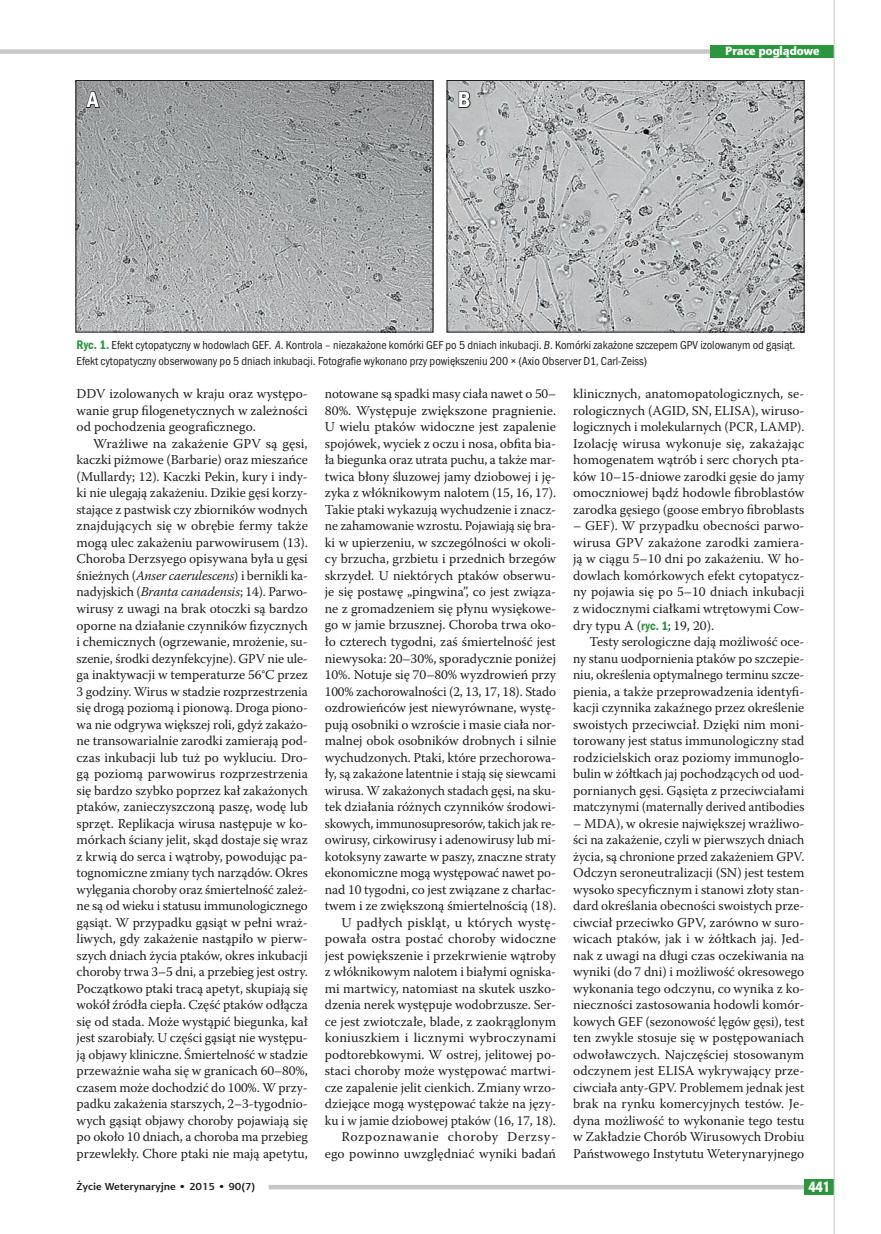
<style>
.page{position:relative;width:881px;height:1234px;background:#fff}
.page>*{position:absolute;margin:0;border:0;box-sizing:border-box;transform-origin:0 0}
.t1{font:22.5px "Franklin Got Itc TOT Dem Con";color:#fff}
.t2{font:15px "Aerton Cnd EFN Black";color:#fff}
.t3{font:13.5px/16.5px "Warnock Pro";letter-spacing:-.005em;color:#231f20;text-align:justify}
.t4{font:12px/16.5px "Franklin Got Itc TOT Boo Con";color:#231f20}
.t5{font:12px "Aerton EFN Black";color:#fff}
.t6{font:700 10.2px "Aerton EFN";color:#231f20;scale:1.11 1}
.s1{font-family:"Franklin Got Itc TOT Dem Con";font-size:12.75px;color:#2a973d}
.s2{font-family:"Franklin Gothic CEEF";font-style:italic;font-stretch:condensed}
.s3{font-style:italic}
</style>
<div class="page">
<img style="left:78px;top:82px;width:353px;height:248px">
<div style="left:76px;top:80px;width:357px;height:252px;border:1px solid #231f20"></div>
<svg style="left:85px;top:89px;width:16px;height:20px"></svg>
<img style="left:448px;top:82px;width:354px;height:248px">
<div style="left:446px;top:80px;width:358px;height:252px;border:1px solid #231f20"></div>
<svg style="left:457px;top:90px;width:14px;height:19px"></svg>
<div style="left:0;top:49px;width:833px;height:5px;background:#c7c8ca"></div>
<div style="left:710px;top:45px;width:123px;height:13px;background:#2a973d"></div>
<div style="left:268px;top:1184px;width:565px;height:5px;background:#c7c8ca"></div>
<div style="left:804px;top:1178px;width:29px;height:15px;background:#2a973d"></div>
<hr style="left:833px;top:0;width:1px;height:1233px;background:#c7c8ca">
<h1 class="t1" style="left:87px;top:87px;width:13px">A</h1>
<h1 class="t1" style="left:458px;top:87px;width:14px">B</h1>
<p class="t5" style="left:725px;top:43px;width:96px">Prace poglądowe</p>
<p class="t4" style="left:77px;top:336px;width:720px"><span class="s1">Ryc. 1.</span> Efekt cytopatyczny w hodowlach GEF<span class="s2">. A</span>. Kontrola – niezakażone komórki GEF po 5 dniach inkubacji. <span class="s2">B</span>. Komórki zakażone szczepem GPV izolowanym od gąsiąt.<br>Efekt cytopatyczny obserwowany po 5 dniach inkubacji. Fotografie wykonano przy powiększeniu 200 × (Axio Observer D1, Carl-Zeiss)</p>
<p class="t3" style="left:77px;top:385px;width:233px">DDV izolowanych w kraju oraz występo&shy;wanie grup filogenetycznych w zależności od pochodzenia geograficznego.</p>
<p class="t3" style="left:77px;top:435px;width:233px;text-indent:16px">Wrażliwe na zakażenie GPV są gęsi, kaczki piżmowe (Barbarie) oraz mieszańce (Mullardy; 12). Kaczki Pekin, kury i indy&shy;ki nie ulegają zakażeniu. Dzikie gęsi korzy&shy;stające z pastwisk czy zbiorników wodnych znajdujących się w obrębie fermy także mogą ulec zakażeniu parwowirusem (13).<br>Choroba Derzsyego opisywana była u gęsi śnieżnych (<span class="s3">Anser caerulescens</span>) i bernikli ka&shy;nadyjskich (<span class="s3">Branta canadensis</span>; 14). Parwo&shy;wirusy z uwagi na brak otoczki są bardzo oporne na działanie czynników fizycznych i chemicznych (ogrzewanie, mrożenie, su&shy;szenie, środki dezynfekcyjne). GPV nie ule&shy;ga inaktywacji w temperaturze 56°C przez 3 godziny. Wirus w stadzie rozprzestrzenia się drogą poziomą i pionową. Droga piono&shy;wa nie odgrywa większej roli, gdyż zakażo&shy;ne transowarialnie zarodki zamierają pod&shy;czas inkubacji lub tuż po wykluciu. Dro&shy;gą poziomą parwowirus rozprzestrzenia się bardzo szybko poprzez kał zakażonych ptaków, zanieczyszczoną paszę, wodę lub sprzęt. Replikacja wirusa następuje w ko&shy;mórkach ściany jelit, skąd dostaje się wraz z krwią do serca i wątroby, powodując pa&shy;tognomiczne zmiany tych narządów. Okres wylęgania choroby oraz śmiertelność zależ&shy;ne są od wieku i statusu immunologicznego gąsiąt. W przypadku gąsiąt w pełni wraż&shy;liwych, gdy zakażenie nastąpiło w pierw&shy;szych dniach życia ptaków, okres inkubacji choroby trwa 3–5 dni, a przebieg jest ostry.<br>Początkowo ptaki tracą apetyt, skupiają się wokół źródła ciepła. Część ptaków odłącza się od stada. Może wystąpić biegunka, kał jest szarobiały. U części gąsiąt nie występu&shy;ją objawy kliniczne. Śmiertelność w stadzie przeważnie waha się w granicach 60–80%, czasem może dochodzić do 100%. W przy&shy;padku zakażenia starszych, 2–3‑tygodnio&shy;wych gąsiąt objawy choroby pojawiają się po około 10 dniach, a choroba ma przebieg przewlekły. Chore ptaki nie mają apetytu,</p>
<p class="t3" style="left:325px;top:385px;width:233px;text-align:right">notowane są spadki masy ciała nawet o 50– 80%. Występuje zwiększone pragnienie.<br>U wielu ptaków widoczne jest zapalenie spojówek, wyciek z oczu i nosa, obfita bia&shy;ła biegunka oraz utrata puchu, a także mar&shy;twica błony śluzowej jamy dziobowej i ję&shy;zyka z włóknikowym nalotem (15, 16, 17).<br>Takie ptaki wykazują wychudzenie i znacz&shy;ne zahamowanie wzrostu. Pojawiają się bra&shy;ki w upierzeniu, w szczególności w okoli&shy;cy brzucha, grzbietu i przednich brzegów skrzydeł. U niektórych ptaków obserwu&shy;je się postawę „pingwina”, co jest związa&shy;ne z gromadzeniem się płynu wysiękowe&shy;go w jamie brzusznej. Choroba trwa oko&shy;ło czterech tygodni, zaś śmiertelność jest niewysoka: 20–30%, sporadycznie poniżej 10%. Notuje się 70–80% wyzdrowień przy 100% zachorowalności (2, 13, 17, 18). Stado ozdrowieńców jest niewyrównane, wystę&shy;pują osobniki o wzroście i masie ciała nor&shy;malnej obok osobników drobnych i silnie wychudzonych. Ptaki, które przechorowa&shy;ły, są zakażone latentnie i stają się siewcami wirusa. W zakażonych stadach gęsi, na sku&shy;tek działania różnych czynników środowi&shy;skowych, immunosupresorów, takich jak re&shy;owirusy, cirkowirusy i adenowirusy lub mi&shy;kotoksyny zawarte w paszy, znaczne straty ekonomiczne mogą występować nawet po&shy;nad 10 tygodni, co jest związane z charłac&shy;twem i ze zwiększoną śmiertelnością (18).<br>U padłych piskląt, u których wystę&shy;powała ostra postać choroby widoczne jest powiększenie i przekrwienie wątroby z włóknikowym nalotem i białymi ogniska&shy;mi martwicy, natomiast na skutek uszko&shy;dzenia nerek występuje wodobrzusze. Ser&shy;ce jest zwiotczałe, blade, z zaokrąglonym koniuszkiem i licznymi wybroczynami podtorebkowymi. W ostrej, jelitowej po&shy;staci choroby może występować martwi&shy;cze zapalenie jelit cienkich. Zmiany wrzo&shy;dziejące mogą występować także na języ&shy;ku i w jamie dziobowej ptaków (16, 17, 18).<br>Rozpoznawanie choroby Derzsy&shy;ego powinno uwzględniać wyniki badań</p>
<p class="t3" style="left:573px;top:385px;width:233px">klinicznych, anatomopatologicznych, se&shy;rologicznych (AGID, SN, ELISA), wiruso&shy;logicznych i molekularnych (PCR, LAMP).<br>Izolację wirusa wykonuje się, zakażając homogenatem wątrób i serc chorych pta&shy;ków 10–15-dniowe zarodki gęsie do jamy omoczniowej bądź hodowle fibroblastów zarodka gęsiego (goose embryo fibroblasts</p>
<p class="t3" style="left:573px;top:517px;width:233px">– GEF). W przypadku obecności parwo&shy;wirusa GPV zakażone zarodki zamiera&shy;ją w ciągu 5–10 dni po zakażeniu. W ho&shy;dowlach komórkowych efekt cytopatycz&shy;ny pojawia się po 5–10 dniach inkubacji z widocznymi ciałkami wtrętowymi Cow&shy;dry typu A (<span class="s1">ryc. 1</span>; 19, 20).</p>
<p class="t3" style="left:573px;top:633px;width:233px;text-indent:16px">Testy serologiczne dają możliwość oce&shy;ny stanu uodpornienia ptaków po szczepie&shy;niu, określenia optymalnego terminu szcze&shy;pienia, a także przeprowadzenia identyfi&shy;kacji czynnika zakaźnego przez określenie swoistych przeciwciał. Dzięki nim moni&shy;torowany jest status immunologiczny stad rodzicielskich oraz poziomy immunoglo&shy;bulin w żółtkach jaj pochodzących od uod&shy;pornianych gęsi. Gąsięta z przeciwciałami matczynymi (maternally derived antibodies</p>
<p class="t3" style="left:573px;top:814px;width:233px">– MDA), w okresie największej wrażliwo&shy;ści na zakażenie, czyli w pierwszych dniach życia, są chronione przed zakażeniem GPV.<br>Odczyn seroneutralizacji (SN) jest testem wysoko specyficznym i stanowi złoty stan&shy;dard określania obecności swoistych prze&shy;ciwciał przeciwko GPV, zarówno w suro&shy;wicach ptaków, jak i w żółtkach jaj. Jed&shy;nak z uwagi na długi czas oczekiwania na wyniki (do 7 dni) i możliwość okresowego wykonania tego odczynu, co wynika z ko&shy;nieczności zastosowania hodowli komór&shy;kowych GEF (sezonowość lęgów gęsi), test ten zwykle stosuje się w postępowaniach odwoławczych. Najczęściej stosowanym odczynem jest ELISA wykrywający prze&shy;ciwciała anty-GPV. Problemem jednak jest brak na rynku komercyjnych testów. Je&shy;dyna możliwość to wykonanie tego testu w Zakładzie Chorób Wirusowych Drobiu Państwowego Instytutu Weterynaryjnego</p>
<p class="t6" style="left:77px;top:1180px;width:162px">Życie Weterynaryjne • 2015 • 90(7)</p>
<p class="t2" style="left:808px;top:1177px;width:23px">441</p>
</div>
